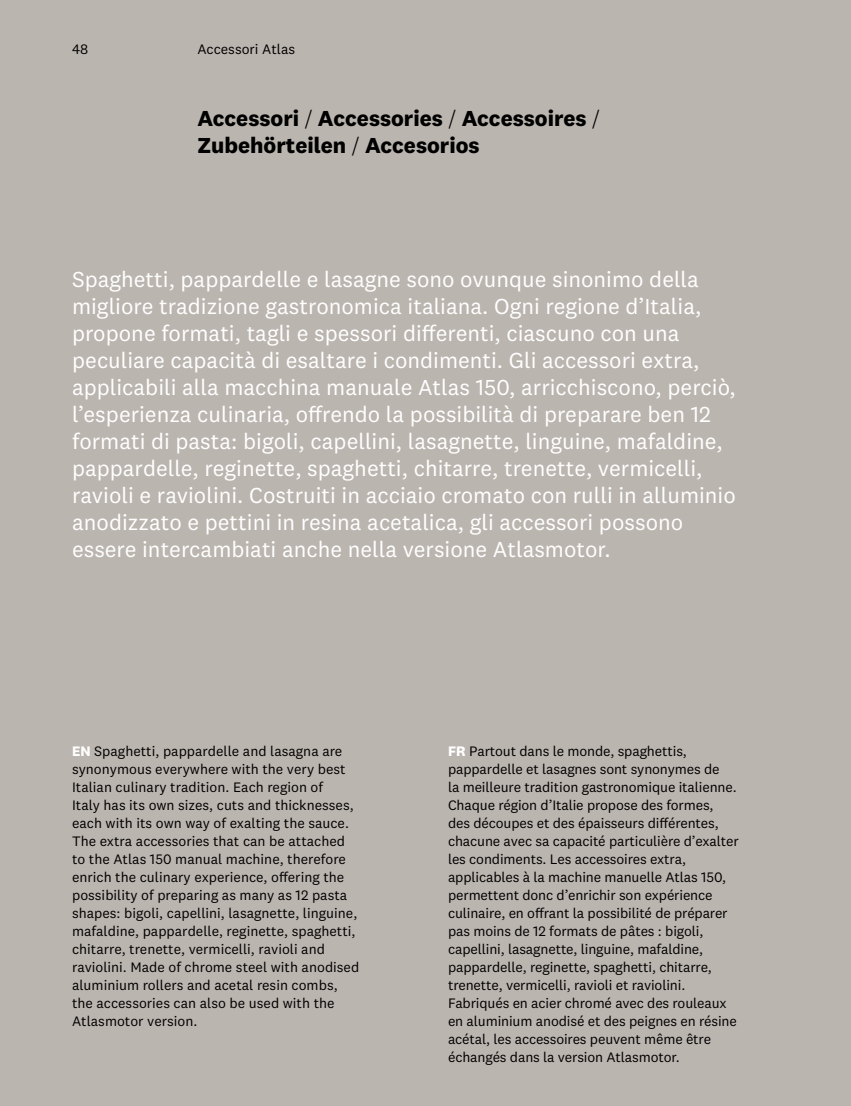
<style>
.page{position:relative;width:851px;height:1106px;background:#fff}
.page>*{position:absolute;margin:0;border:0;box-sizing:border-box;transform-origin:0 0}
.t1{font:22.5px/27px "National 2";color:#fff}
.t2{font:700 22.5px/27px "National 2";color:#000}
.t3{font:14.25px/18px "National 2";letter-spacing:-.01em;color:#000}
.s1{font-weight:300}
.s2{font-weight:700;color:#fff}
</style>
<div class="page">
<div style="left:0;top:0;width:850px;height:1106px;background:#bbb5af"></div>
<p class="t3" style="left:72px;top:40px;width:18px">48</p>
<p class="t3" style="left:197px;top:40px;width:99px">Accessori Atlas</p>
<h1 class="t2" style="left:197px;top:105px;width:404px">Accessori <span class="s1">/</span> Accessories <span class="s1">/</span> Accessoires <span class="s1">/<br></span>Zubehörteilen <span class="s1">/</span> Accesorios</h1>
<p class="t1" style="left:72px;top:266px;width:665px">Spaghetti, pappardelle e lasagne sono ovunque sinonimo della migliore tradizione gastronomica italiana. Ogni regione d’Italia, propone formati, tagli e spessori differenti, ciascuno con una peculiare capacità di esaltare i condimenti. Gli accessori extra, applicabili alla macchina manuale Atlas 150, arricchiscono, perciò, l’esperienza culinaria, offrendo la possibilità di preparare ben 12 formati di pasta: bigoli, capellini, lasagnette, linguine, mafaldine, pappardelle, reginette, spaghetti, chitarre, trenette, vermicelli, ravioli e raviolini. Costruiti in acciaio cromato con rulli in alluminio anodizzato e pettini in resina acetalica, gli accessori possono essere intercambiati anche nella versione Atlasmotor.</p>
<p class="t3" style="left:72px;top:742px;width:289px"><span class="s2">EN</span> Spaghetti, pappardelle and lasagna are synonymous everywhere with the very best Italian culinary tradition. Each region of<br>Italy has its own sizes, cuts and thicknesses, each with its own way of exalting the sauce.<br>The extra accessories that can be attached to the Atlas 150 manual machine, therefore enrich the culinary experience, offering the possibility of preparing as many as 12 pasta shapes: bigoli, capellini, lasagnette, linguine, mafaldine, pappardelle, reginette, spaghetti, chitarre, trenette, vermicelli, ravioli and raviolini. Made of chrome steel with anodised aluminium rollers and acetal resin combs, the accessories can also be used with the Atlasmotor version.</p>
<p class="t3" style="left:448px;top:742px;width:292px"><span class="s2">FR</span> Partout dans le monde, spaghettis, pappardelle et lasagnes sont synonymes de<br>la meilleure tradition gastronomique italienne.<br>Chaque région d’Italie propose des formes, des découpes et des épaisseurs différentes, chacune avec sa capacité particulière d’exalter les condiments. Les accessoires extra, applicables à la machine manuelle Atlas 150, permettent donc d’enrichir son expérience culinaire, en offrant la possibilité de préparer pas moins de 12 formats de pâtes : bigoli, capellini, lasagnette, linguine, mafaldine, pappardelle, reginette, spaghetti, chitarre, trenette, vermicelli, ravioli et raviolini.<br>Fabriqués en acier chromé avec des rouleaux en aluminium anodisé et des peignes en résine acétal, les accessoires peuvent même être échangés dans la version Atlasmotor.</p>
</div>
